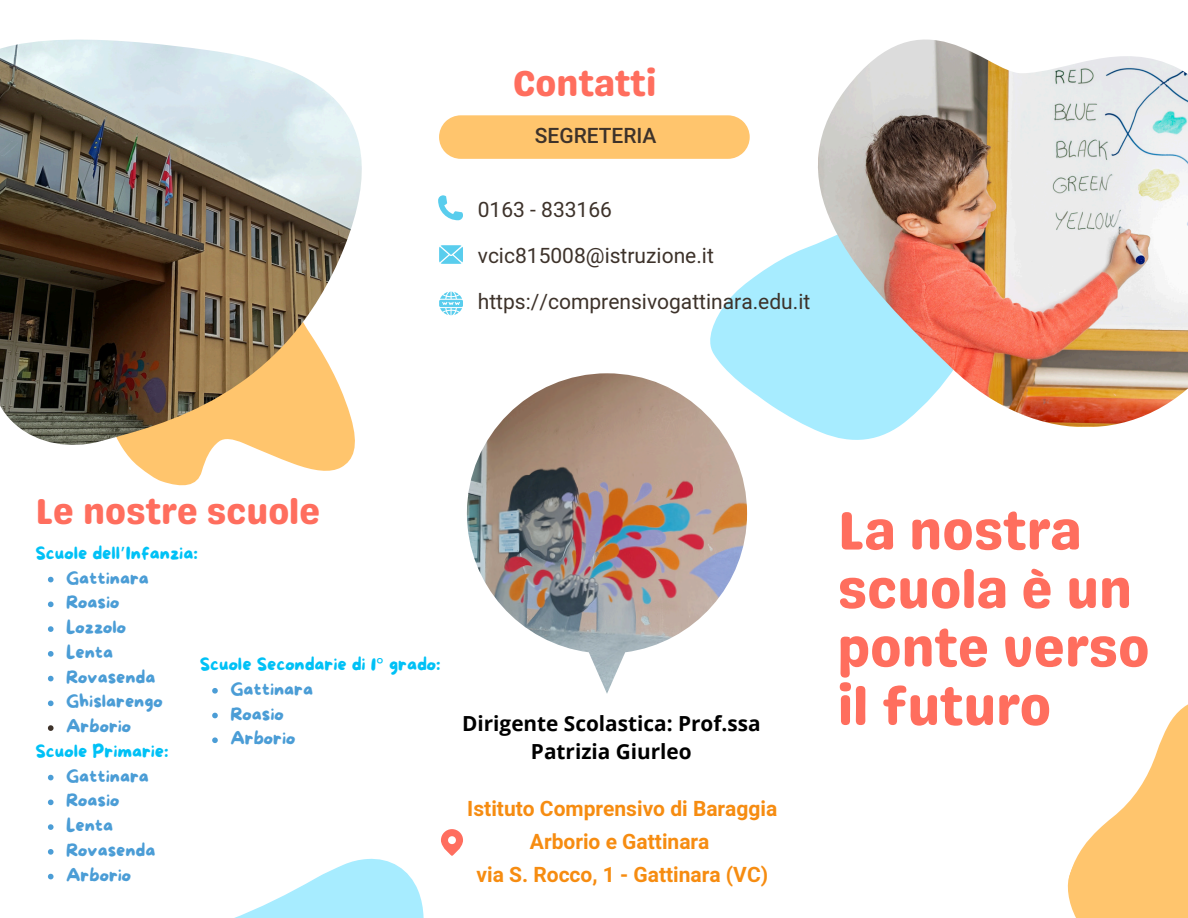
<style>
.page{position:relative;width:1188px;height:918px;background:#fff}
.page>*{position:absolute;margin:0;border:0;box-sizing:border-box;transform-origin:0 0}
.t1{font:54px/58.5px "Genty Sans";color:#ff6e5e}
.t2{font:36px "Genty Sans";color:#ff6e5e}
.t3{font:700 21px/32.7px "Mardoto";color:#f68c11;text-align:center}
.t4{font:21px/46.2px "Mardoto";color:#3d322a}
.t5{font:500 21px "Mardoto";color:#3d322a}
.t6{font:700 20.85px/28.2px "Open Sans";color:#000;text-align:center}
.t7{font:18px "More Sugar";color:#4b9dd6}
.t8{font:18px "More Sugar";color:#00c1f6}
.s1{font-family:"Noto Sans Gurmukhi"}
.s2{font-family:"Noto Sans"}
</style>
<div class="page">
<svg style="left:710px;top:243px;width:188px;height:197px;fill:#a7ecff"></svg>
<svg style="left:234px;top:858px;width:190px;height:60px"></svg>
<img style="left:818px;top:40px;width:370px;height:387px">
<svg style="left:1067px;top:704px;width:121px;height:214px"></svg>
<img style="left:467px;top:373px;width:280px;height:279px">
<svg style="left:441px;top:829px;width:22px;height:27px"></svg>
<svg style="left:439px;top:292px;width:24px;height:23px"></svg>
<svg style="left:439px;top:245px;width:24px;height:19px"></svg>
<svg style="left:438px;top:195px;width:25px;height:25px"></svg>
<svg style="left:439px;top:115px;width:311px;height:44px;background:#ffc773"></svg>
<svg style="left:120px;top:445px;width:235px;height:41px"></svg>
<img style="left:0;top:40px;width:362px;height:405px">
<svg style="left:48px;top:577px;width:6px;height:5px"></svg>
<svg style="left:48px;top:602px;width:6px;height:5px"></svg>
<svg style="left:48px;top:626px;width:6px;height:6px"></svg>
<svg style="left:48px;top:651px;width:6px;height:6px"></svg>
<svg style="left:48px;top:676px;width:6px;height:5px"></svg>
<svg style="left:48px;top:701px;width:6px;height:5px"></svg>
<svg style="left:48px;top:725px;width:6px;height:6px"></svg>
<svg style="left:48px;top:775px;width:6px;height:5px"></svg>
<svg style="left:48px;top:800px;width:6px;height:5px"></svg>
<svg style="left:48px;top:824px;width:6px;height:6px"></svg>
<svg style="left:48px;top:849px;width:6px;height:6px"></svg>
<svg style="left:48px;top:874px;width:6px;height:5px"></svg>
<svg style="left:212px;top:688px;width:6px;height:6px"></svg>
<svg style="left:212px;top:713px;width:6px;height:5px"></svg>
<svg style="left:212px;top:737px;width:6px;height:6px"></svg>
<h3 class="t2" style="left:513px;top:62px;width:145px">Contatti</h3>
<h5 class="t5" style="left:535px;top:124px;width:123px">SEGRETERIA</h5>
<p class="t4" style="left:478px;top:186px;width:334px">0163 - 833166 vcic815008@istruzione.it https://comprensivogattinara.edu.it</p>
<p class="t2" style="left:36px;top:490px;width:286px">Le nostre scuole</p>
<p class="t8" style="left:36px;top:543px;width:164px">Scuole dell<span class="s1">’</span>Infanzia:</p>
<p class="t7" style="left:66px;top:568px;width:84px">Gattinara</p>
<p class="t7" style="left:66px;top:593px;width:55px">Roasio</p>
<h2 class="t7" style="left:66px;top:618px;width:62px">Lozzolo</h2>
<h1 class="t7" style="left:66px;top:642px;width:49px">Lenta</h1>
<p class="t7" style="left:66px;top:667px;width:91px">Rovasenda</p>
<p class="t7" style="left:66px;top:692px;width:98px">Ghislarengo</p>
<p class="t7" style="left:66px;top:717px;width:66px">Arborio</p>
<p class="t8" style="left:36px;top:741px;width:135px">Scuole Primarie:</p>
<p class="t7" style="left:66px;top:766px;width:84px">Gattinara</p>
<p class="t7" style="left:66px;top:791px;width:55px">Roasio</p>
<p class="t7" style="left:66px;top:816px;width:49px">Lenta</p>
<p class="t7" style="left:66px;top:840px;width:91px">Rovasenda</p>
<p class="t7" style="left:66px;top:865px;width:66px">Arborio</p>
<p class="t8" style="left:200px;top:655px;width:242px">Scuole Secondarie di 1<span class="s2">°</span> grado:</p>
<p class="t7" style="left:230px;top:679px;width:84px">Gattinara</p>
<p class="t7" style="left:230px;top:704px;width:55px">Roasio</p>
<p class="t7" style="left:230px;top:729px;width:66px">Arborio</p>
<p class="t6" style="left:462px;top:709px;width:300px">Dirigente Scolastica: Prof.ssa<br>Patrizia Giurleo</p>
<p class="t3" style="left:467px;top:793px;width:312px">Istituto Comprensivo di Baraggia<br>Arborio e Gattinara<br>via S. Rocco, 1 - Gattinara (VC)</p>
<p class="t1" style="left:838px;top:501px;width:313px">La nostra scuola è un ponte verso il futuro</p>
</div>
